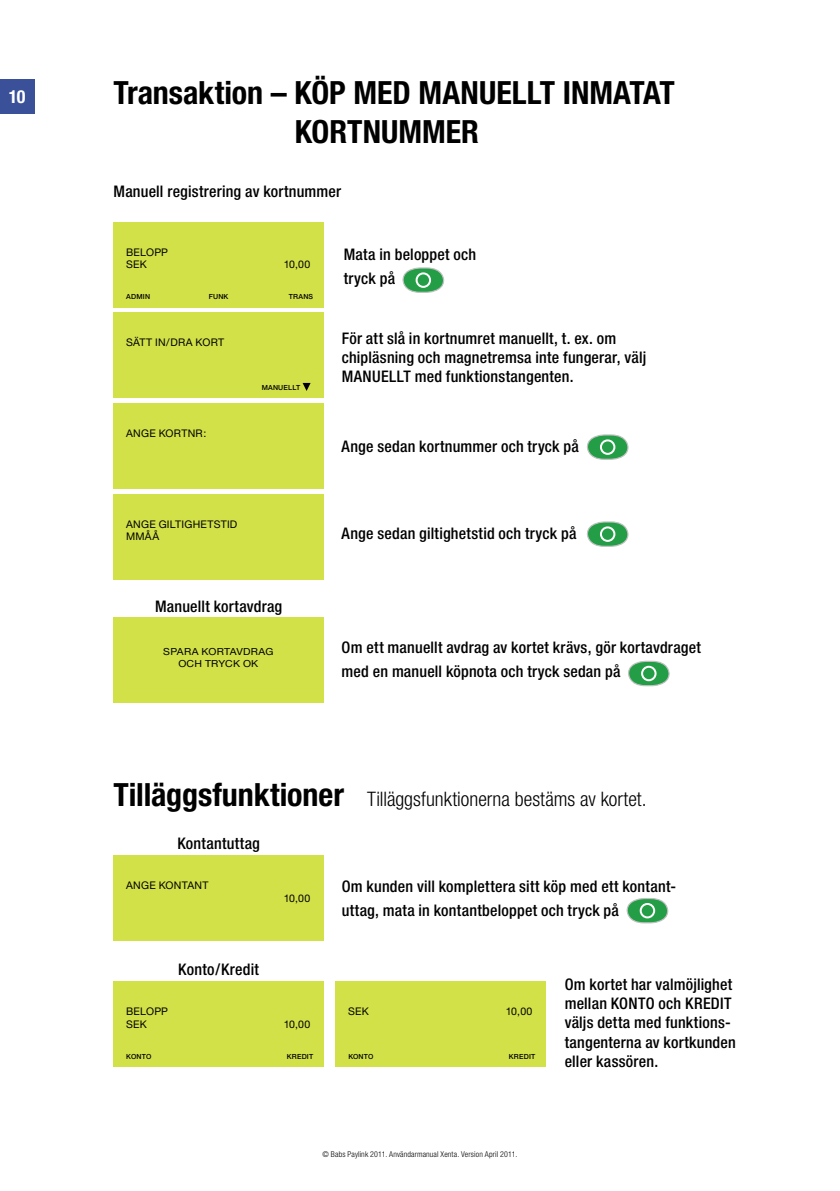
<style>
.page{position:relative;width:840px;height:1191px;background:#fff}
.page>*{position:absolute;margin:0;border:0;box-sizing:border-box;transform-origin:0 0}
.t1{font:700 condensed 32px/38.4px "Helvetica Neue";color:#000;text-align:center}
.t2{font:300 condensed 20px "Helvetica Neue";color:#000}
.t3{font:700 condensed 18px "Helvetica Neue";color:#fff}
.t4{font:500 condensed 16px/19.2px "Helvetica Neue";letter-spacing:.015em;color:#000}
.t5{font:10.6px/12.6px "Helvetica Neue";letter-spacing:.025em;color:#000}
.t6{font:9.8px/11.6px "Helvetica Neue";letter-spacing:.025em;color:#000;text-align:center;scale:1.08 1}
.t7{font:300 condensed 8px "Helvetica Neue";letter-spacing:.02em;color:#000}
.t8{font:500 7px "Helvetica Neue";letter-spacing:.025em;color:#000}
.s1{font-weight:700;font-size:32px}
</style>
<div class="page">
<div style="left:0;top:79px;width:34px;height:34px;background:#3a519a"></div>
<svg style="left:626px;top:898px;width:42px;height:25px"></svg>
<div style="left:639px;top:903px;width:15px;height:15px;border:2px solid #fff;border-radius:50%"></div>
<div style="left:113px;top:855px;width:211px;height:86px;background:#d2e148"></div>
<div style="left:113px;top:981px;width:211px;height:86px;background:#d2e148"></div>
<div style="left:335px;top:981px;width:211px;height:86px;background:#d2e148"></div>
<div style="left:113px;top:617px;width:211px;height:85px;background:#d2e148"></div>
<div style="left:113px;top:313px;width:211px;height:85px;background:#d2e148"></div>
<svg style="left:302px;top:382px;width:9px;height:9px"></svg>
<div style="left:113px;top:403px;width:211px;height:85px;background:#d2e148"></div>
<div style="left:113px;top:494px;width:211px;height:85px;background:#d2e148"></div>
<svg style="left:587px;top:434px;width:41px;height:25px"></svg>
<div style="left:599px;top:439px;width:16px;height:16px;border:2px solid #fff;border-radius:50%"></div>
<svg style="left:587px;top:521px;width:41px;height:25px"></svg>
<div style="left:599px;top:526px;width:16px;height:16px;border:2px solid #fff;border-radius:50%"></div>
<svg style="left:628px;top:660px;width:42px;height:25px"></svg>
<div style="left:640px;top:666px;width:16px;height:15px;border:2px solid #fff;border-radius:50%"></div>
<div style="left:113px;top:222px;width:211px;height:85px;background:#d2e148"></div>
<svg style="left:402px;top:267px;width:42px;height:25px"></svg>
<div style="left:415px;top:272px;width:16px;height:16px;border:2px solid #fff;border-radius:50%"></div>
<p class="t3" style="left:9px;top:86px;width:18px">10</p>
<h1 class="t1" style="left:113px;top:73px;width:562px">Transaktion – KÖP MED MANUELLT INMATAT<br>KORTNUMMER</h1>
<p class="t4" style="left:113px;top:181px;width:229px">Manuell registrering av kortnummer</p>
<p class="t5" style="left:126px;top:245px;width:43px">BELOPP<br>SEK</p>
<p class="t5" style="left:283px;top:258px;width:28px">10,00</p>
<p class="t8" style="left:126px;top:293px;width:25px">ADMIN</p>
<p class="t8" style="left:209px;top:293px;width:21px">FUNK</p>
<p class="t8" style="left:289px;top:293px;width:26px">TRANS</p>
<p class="t5" style="left:126px;top:336px;width:100px">SÄTT IN/DRA KORT</p>
<p class="t5" style="left:126px;top:427px;width:82px">ANGE KORTNR:</p>
<p class="t8" style="left:261px;top:383px;width:40px">MANUELLT</p>
<p class="t5" style="left:126px;top:517px;width:113px">ANGE GILTIGHETSTID<br>MMÅÅ</p>
<p class="t4" style="left:155px;top:596px;width:129px">Manuellt kortavdrag</p>
<p class="t6" style="left:163px;top:645px;width:103px">SPARA KORTAVDRAG<br>OCH TRYCK OK</p>
<p class="t4" style="left:343px;top:242px;width:134px;line-height:24px">Mata in beloppet och tryck på</p>
<p class="t4" style="left:341px;top:328px;width:306px">För att slå in kortnumret manuellt, t. ex. om chipläsning och magnetremsa inte fungerar, välj<br>MANUELLT med funktionstangenten.</p>
<p class="t4" style="left:341px;top:436px;width:238px">Ange sedan kortnummer och tryck på</p>
<p class="t4" style="left:341px;top:523px;width:236px">Ange sedan giltighetstid och tryck på</p>
<p class="t4" style="left:341px;top:635px;width:360px;line-height:24px">Om ett manuellt avdrag av kortet krävs, gör kortavdraget med en manuell köpnota och tryck sedan på</p>
<p class="t2" style="left:113px;top:787px;width:534px"><span class="s1">Tilläggsfunktioner</span> Tilläggsfunktionerna bestäms av kortet.</p>
<p class="t4" style="left:177px;top:834px;width:84px">Kontantuttag</p>
<p class="t5" style="left:126px;top:879px;width:84px">ANGE KONTANT</p>
<p class="t4" style="left:178px;top:959px;width:82px">Konto/Kredit</p>
<p class="t5" style="left:126px;top:1005px;width:43px">BELOPP<br>SEK</p>
<p class="t5" style="left:283px;top:891px;width:28px">10,00</p>
<p class="t5" style="left:283px;top:1017px;width:28px">10,00</p>
<p class="t8" style="left:126px;top:1052px;width:27px">KONTO</p>
<p class="t8" style="left:287px;top:1052px;width:28px">KREDIT</p>
<p class="t4" style="left:341px;top:874px;width:336px;line-height:24px">Om kunden vill komplettera sitt köp med ett kontant&shy;uttag, mata in kontantbeloppet och tryck på</p>
<p class="t5" style="left:348px;top:1005px;width:22px">SEK</p>
<p class="t5" style="left:505px;top:1005px;width:28px">10,00</p>
<p class="t8" style="left:348px;top:1052px;width:27px">KONTO</p>
<p class="t8" style="left:508px;top:1052px;width:28px">KREDIT</p>
<p class="t4" style="left:564px;top:974px;width:172px">Om kortet har valmöjlighet mellan KONTO och KREDIT väljs detta med funktions&shy;tangenterna av kortkunden eller kassören.</p>
<p class="t7" style="left:322px;top:1149px;width:196px">© Babs Paylink 2011. Användarmanual Xenta. Version April 2011.</p>
</div>
